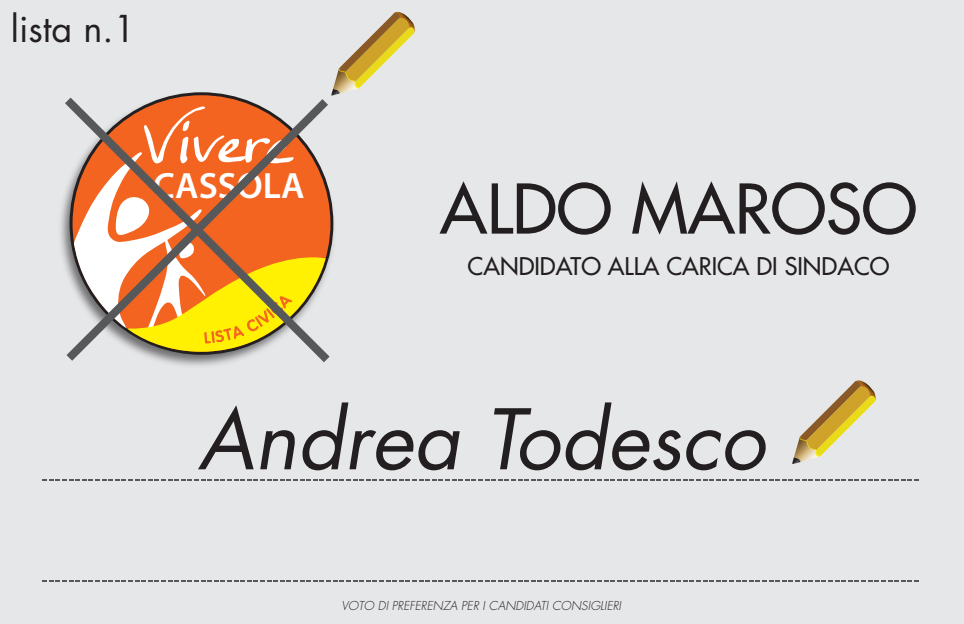
<style>
.page{position:relative;width:964px;height:624px;background:#e6e7e9}
.page>*{position:absolute;margin:0;border:0;box-sizing:border-box;transform-origin:0 0}
.t1{font:italic 80.8px "Futura Std";color:#231f20}
.t2{font:500 66.4px "Futura Std";color:#231f20}
.t3{font:55.6px "Ellianarelle's Path";color:#fff;scale:1.31 1}
.t4{font:600 36.8px "Myriad Pro";color:#fff}
.t5{font:36px "Futura Std";color:#231f20}
.t6{font:500 23.6px "Futura Std";color:#231f20}
.t7{font:italic 300 12px "Futura Std";color:#231f20}
</style>
<div class="page">
<svg style="left:42px;top:479px;width:609px;height:2px"></svg>
<svg style="left:42px;top:580px;width:609px;height:2px"></svg>
<svg style="left:792px;top:380px;width:84px;height:84px"></svg>
<svg style="left:333px;top:11px;width:82px;height:83px"></svg>
<svg style="left:60px;top:91px;width:276px;height:275px"></svg>
<svg style="left:74px;top:152px;width:252px;height:211px;background:#df9b59"></svg>
<h3 class="t5" style="left:11px;top:6px;width:126px">lista n.1</h3>
<h3 class="t3" style="left:143px;top:105px;width:49px">V</h3>
<h3 class="t3" style="left:179px;top:110px;width:90px;rotate:1deg">ivere</h3>
<h3 class="t4" style="left:153px;top:162px;width:153px">CASSOLA</h3>
<h2 class="t2" style="left:440px;top:167px;width:478px">ALDO MAROSO</h2>
<h3 class="t6" style="left:468px;top:252px;width:423px">CANDIDATO ALLA CARICA DI SINDACO</h3>
<h1 class="t1" style="left:197px;top:388px;width:569px">Andrea Todesco</h1>
<p class="t7" style="left:342px;top:598px;width:281px">VOTO DI PREFERENZA PER I CANDIDATI CONSIGLIERI</p>
</div>
